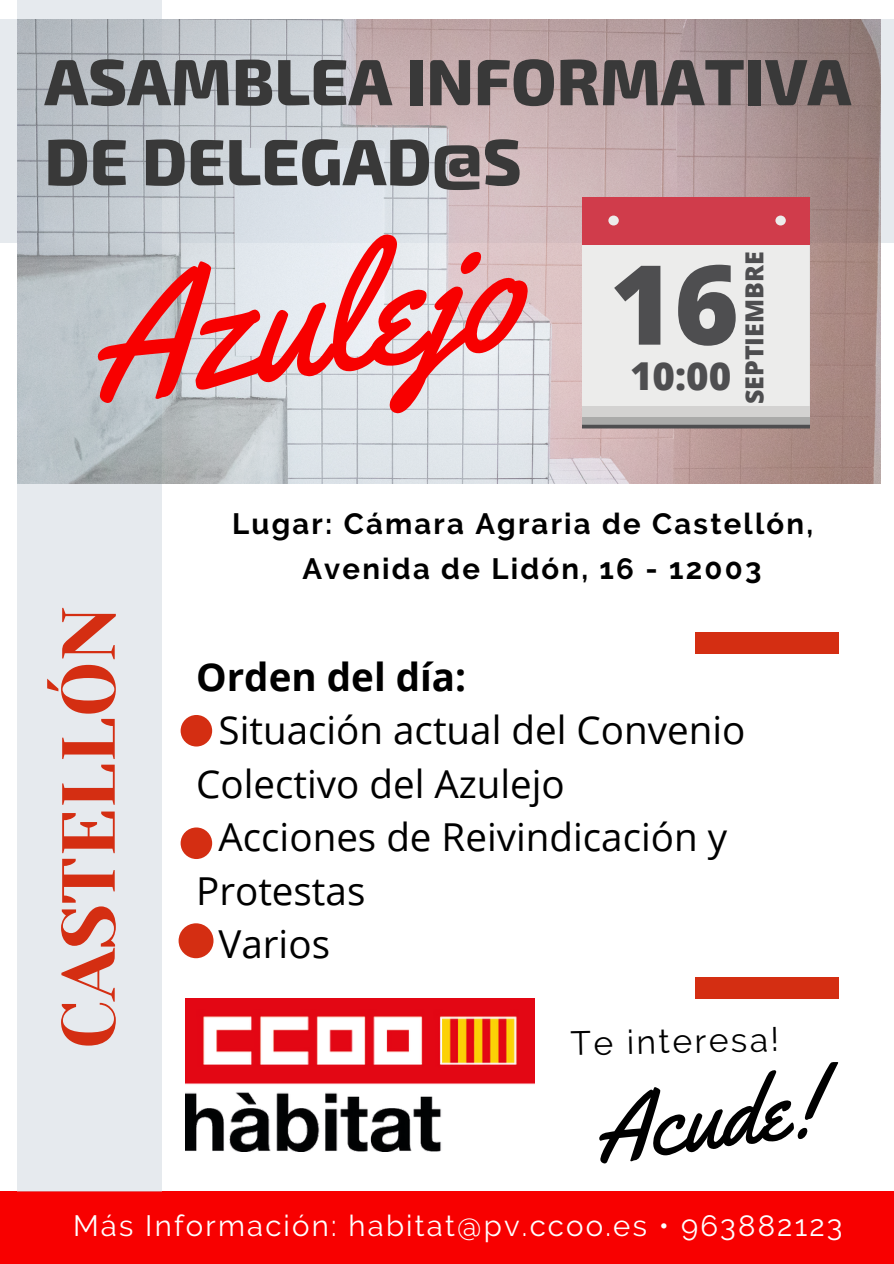
<style>
.page{position:relative;width:894px;height:1264px;background:#fff}
.page>*{position:absolute;margin:0;border:0;box-sizing:border-box;transform-origin:0 0}
.t1{font:173.85px "Yellowtail";color:#f80000}
.t2{font:800 110.4px "Open Sans";color:#4e4e50}
.t3{font:93.75px "Yellowtail";color:#000}
.t4{font:75px "Yeseva One";color:#d42e12}
.t5{font:800 65.4px/79.9px "Exo 2";color:#393939}
.t6{font:38.55px/53.6px "Open Sans";color:#000}
.t7{font:700 38.55px "Open Sans";color:#000}
.t8{font:800 38.4px "Open Sans";color:#4e4e50}
.t9{font:33.45px "Raleway";color:#000}
.t10{font:700 29.25px/45px "Raleway";letter-spacing:.075em;color:#000}
.t11{font:29.25px "Raleway";letter-spacing:.075em;color:#fff}
.t12{font:800 24.9px "Open Sans";color:#4e4e50}
</style>
<div class="page">
<div style="left:695px;top:632px;width:143px;height:21px;background:#d42e12"></div>
<div style="left:0;top:19px;width:893px;height:223px;background:#e6eaee"></div>
<div style="left:0;top:1191px;width:893px;height:72px;background:#f80000"></div>
<div style="left:180px;top:715px;width:32px;height:31px;background:#d42e12;border-radius:50%"></div>
<div style="left:180px;top:827px;width:32px;height:32px;background:#d42e12;border-radius:50%"></div>
<div style="left:178px;top:923px;width:35px;height:35px;background:#d42e12;border-radius:50%"></div>
<div style="left:695px;top:977px;width:143px;height:21px;background:#d42e12"></div>
<div style="left:18px;top:0;width:144px;height:1191px;background:#e6eaee"></div>
<img style="left:186px;top:998px;width:348px;height:152px">
<img style="left:18px;top:19px;width:862px;height:464px">
<svg style="left:582px;top:416px;width:227px;height:12px;background:#949494"></svg>
<div style="left:582px;top:235px;width:227px;height:181px;background:#ececeb"></div>
<div style="left:582px;top:406px;width:227px;height:10px;background:#d3d2d1"></div>
<div style="left:582px;top:197px;width:227px;height:48px;background:#d03c4b"></div>
<div style="left:608px;top:215px;width:10px;height:10px;background:#ececeb;border-radius:50%"></div>
<div style="left:775px;top:215px;width:10px;height:10px;background:#ececeb;border-radius:50%"></div>
<h3 class="t5" style="left:44px;top:38px;width:808px">ASAMBLEA INFORMATIVA<br>DE DELEGAD@S</h3>
<h1 class="t1" style="left:75px;top:232px;width:437px;rotate:-7deg">Azulejo</h1>
<h2 class="t2" style="left:609px;top:227px;width:131px">16</h2>
<p class="t12" style="left:736px;top:404px;width:154px;rotate:-90deg">SEPTIEMBRE</p>
<p class="t8" style="left:630px;top:349px;width:103px">10:00</p>
<h3 class="t4" style="left:46px;top:1048px;width:444px;rotate:-90deg">CASTELLÓN</h3>
<p class="t10" style="left:302px;top:501px;width:512px;text-indent:-70px">Lugar: Cámara Agraria de Castellón,<br>Avenida de Lidón, 16 - 12003</p>
<p class="t7" style="left:196px;top:649px;width:271px">Orden del día:</p>
<p class="t6" style="left:196px;top:702px;width:550px">- Situación actual del Convenio<br>Colectivo del Azulejo</p>
<p class="t6" style="left:196px;top:809px;width:532px">- Acciones de Reivindicación y<br>Protestas</p>
<p class="t6" style="left:196px;top:916px;width:135px">- Varios</p>
<p class="t9" style="left:570px;top:1023px;width:210px;rotate:-1deg">Te interesa!</p>
<h3 class="t3" style="left:586px;top:1071px;width:227px;rotate:-7deg">Acude!</h3>
<p class="t11" style="left:73px;top:1208px;width:770px">Más Información: habitat@pv.ccoo.es • 963882123</p>
</div>
